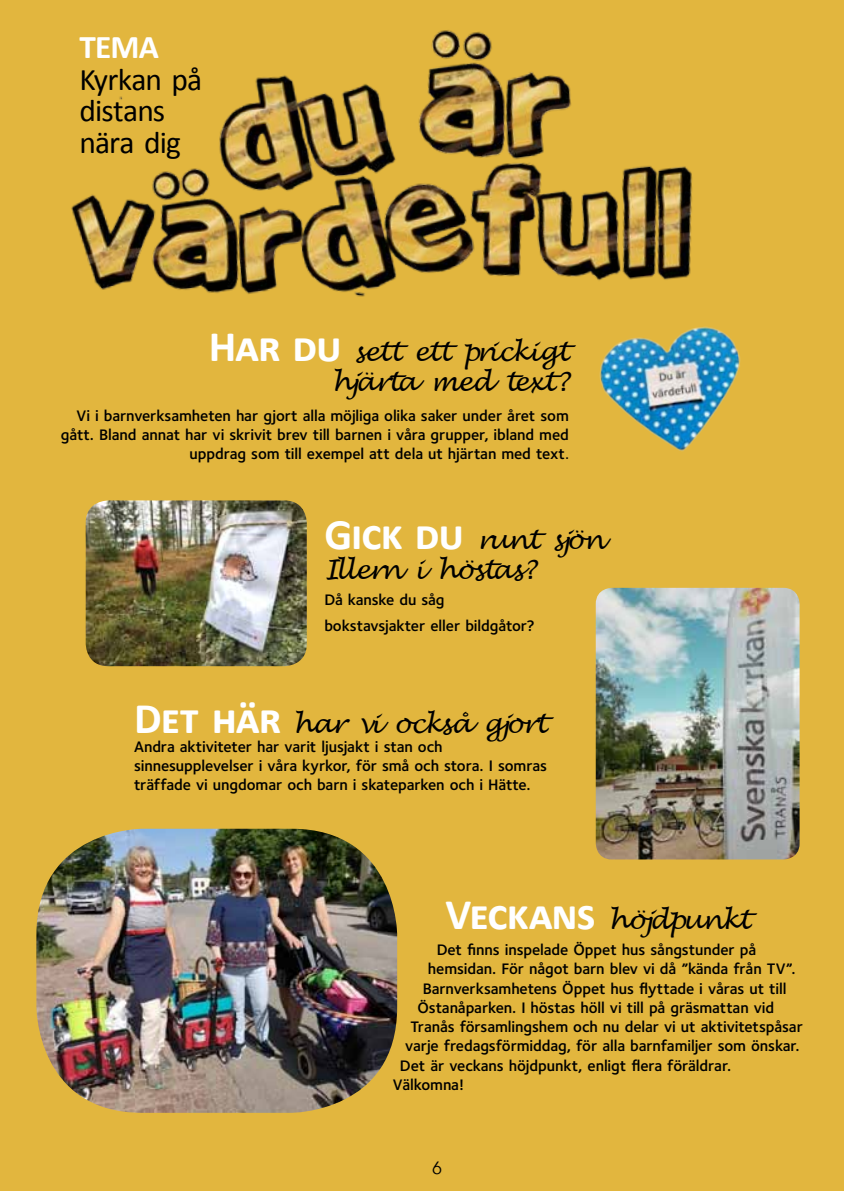
<style>
.page{position:relative;width:844px;height:1191px;background:#fff}
.page>*{position:absolute;margin:0;border:0;box-sizing:border-box;transform-origin:0 0}
.t1{font:700 33.25px "Calibri";color:#fff}
.t2{font:31.5px/31.5px "Calibri";letter-spacing:-.025em;color:#000}
.t3{font:italic 26.25px/29.8px "Lucida Handwriting";letter-spacing:-.035em;color:#000;text-align:right}
.t4{font:21px "Avant Garde T.";color:#000}
.t5{font:600 15.75px/19.2px "Foundry Sterling";letter-spacing:-.005em;color:#000}
.s1{font-family:"Calibri";font-weight:700;font-style:normal;font-size:43.75px;color:#fff}
.s2{font-family:"Skia";font-weight:400}
</style>
<div class="page">
<div style="left:0;top:0;width:843px;height:1191px;background:#e2b63e"></div>
<img style="left:71px;top:30px;width:622px;height:267px">
<img style="left:595px;top:588px;width:204px;height:271px">
<img style="left:599px;top:326px;width:142px;height:125px">
<img style="left:86px;top:500px;width:221px;height:166px">
<img style="left:36px;top:828px;width:361px;height:284px">
<h1 class="t1" style="left:79px;top:26px;width:81px">TEMA</h1>
<h2 class="t2" style="left:79px;top:62px;width:124px">Kyrkan på distans nära dig</h2>
<h3 class="t3" style="left:209px;top:338px;width:361px"><span class="s1">Har du</span> sett ett prickigt hjärta med text?</h3>
<p class="t5" style="left:61px;top:405px;width:509px;text-align:right">Vi i barnverksamheten har gjort alla möjliga olika saker under året som gått. Bland annat har vi skrivit brev till barnen i våra grupper, ibland med uppdrag som till exempel att dela ut hjärtan med text<span class="s2">.</span></p>
<h3 class="t3" style="left:324px;top:526px;width:281px;text-align:left"><span class="s1">Gick du</span> runt sjön<br>Illern i höstas?</h3>
<p class="t5" style="left:324px;top:586px;width:212px;line-height:26.2px">Då kanske du såg bokstavsjakter eller bildgåtor?</p>
<h3 class="t3" style="left:134px;top:709px;width:414px"><span class="s1">Det här</span> har vi också gjort</h3>
<p class="t5" style="left:134px;top:736px;width:414px">Andra aktiviteter har varit ljusjakt i stan och sinnesupplevelser i våra kyrkor, för små och stora. I somras träffade vi ungdomar och barn i skateparken och i Hätte.</p>
<h3 class="t3" style="left:445px;top:905px;width:306px"><span class="s1">Veckans</span> höjdpunkt</h3>
<p class="t5" style="left:436px;top:939px;width:321px">Det finns inspelade Öppet hus sångstunder på</p>
<p class="t5" style="left:428px;top:959px;width:369px">hemsidan. För något barn blev vi då ”kända från TV”.</p>
<p class="t5" style="left:422px;top:978px;width:365px">Barnverksamhetens Öppet hus flyttade i våras ut till</p>
<p class="t5" style="left:417px;top:997px;width:358px">Östanåparken. I höstas höll vi till på gräsmattan vid</p>
<p class="t5" style="left:410px;top:1016px;width:394px">Tranås församlingshem och nu delar vi ut aktivitetspåsar</p>
<p class="t5" style="left:405px;top:1036px;width:396px">varje fredagsförmiddag, för alla barnfamiljer som önskar.</p>
<p class="t5" style="left:400px;top:1055px;width:333px">Det är veckans höjdpunkt, enligt flera föräldrar.</p>
<p class="t5" style="left:393px;top:1074px;width:73px">Välkomna!</p>
<h3 class="t4" style="left:432px;top:1157px;width:11px">6</h3>
</div>
